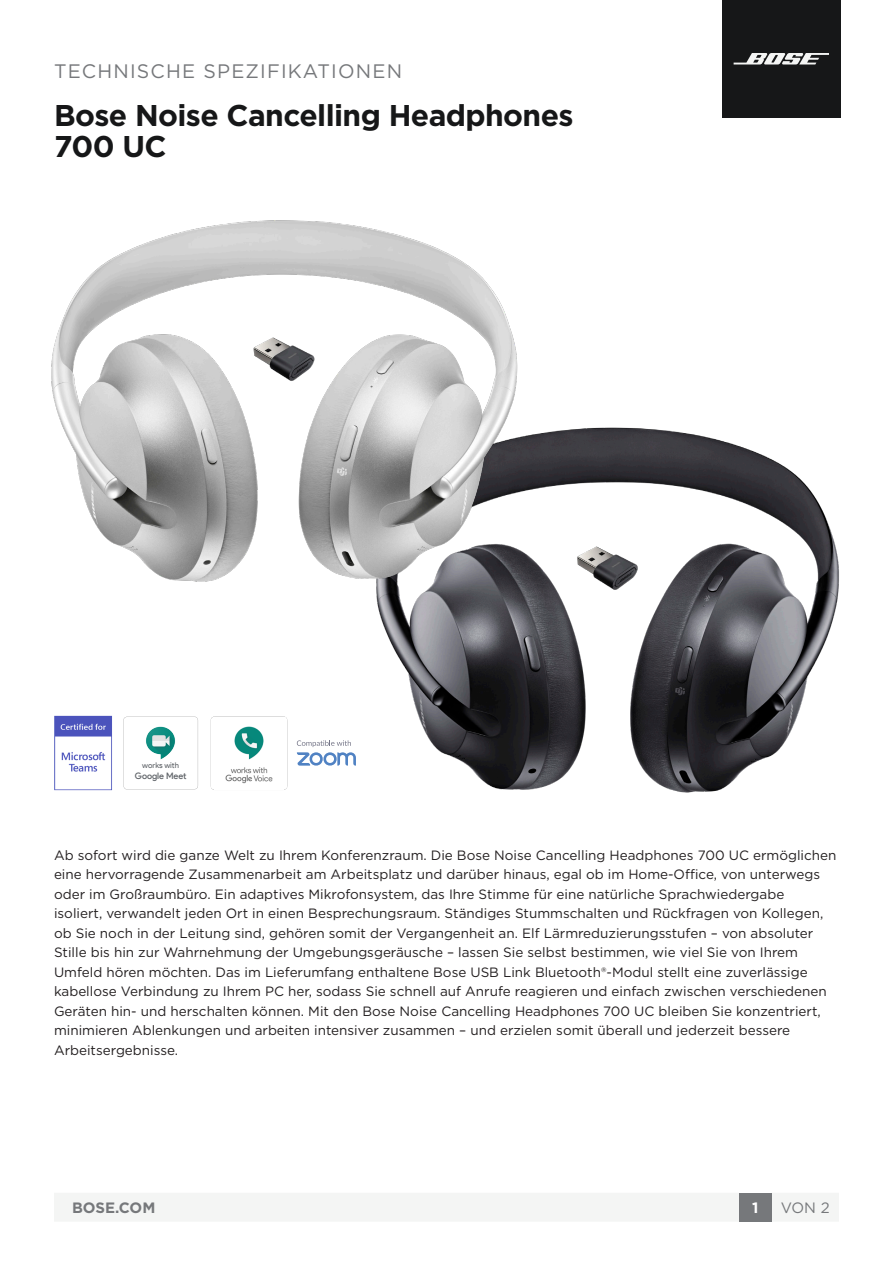
<style>
.page{position:relative;width:893px;height:1263px;background:#fff}
.page>*{position:absolute;margin:0;border:0;box-sizing:border-box;transform-origin:0 0}
.t1{font:700 30px/31.5px "Gotham";letter-spacing:-.02em;color:#161718}
.t2{font:19.5px "Gotham";letter-spacing:.06em;color:#76787b}
.t3{font:700 15px "Gotham";color:#76787b}
.t4{font:15px "Gotham";color:#76787b}
.t5{font:700 15px "Gotham";color:#fff}
.Product_Overview{font:13.5px/19.5px "Gotham";color:#231f20}
.t6{font:500 9px "Product Sans";letter-spacing:-.01em;color:#5f6368}
.t7{font:7.8px "Product Sans";letter-spacing:-.005em;color:#5f6368}
</style>
<div class="page">
<div style="left:54px;top:1193px;width:785px;height:28px;background:#f4f5f4"></div>
<div style="left:739px;top:1193px;width:33px;height:29px;background:#76787b"></div>
<div style="left:722px;top:0;width:118px;height:118px;background:#161718"></div>
<svg style="left:734px;top:53px;width:95px;height:11px"></svg>
<img style="left:389px;top:427px;width:450px;height:366px">
<img style="left:51px;top:220px;width:523px;height:419px">
<svg style="left:297px;top:740px;width:59px;height:26px"></svg>
<img style="left:54px;top:715px;width:58px;height:76px">
<img style="left:210px;top:716px;width:78px;height:74px">
<svg style="left:123px;top:717px;width:75px;height:72px"></svg>
<img style="left:143px;top:725px;width:35px;height:35px">
<p class="t2" style="left:54px;top:59px;width:350px">TECHNISCHE SPEZIFIKATIONEN</p>
<p class="t1" style="left:54px;top:99px;width:521px">Bose Noise Cancelling Headphones<br>700 UC</p>
<p class="t7" style="left:142px;top:761px;width:38px">works with</p>
<p class="t6" style="left:135px;top:770px;width:53px">Google Meet</p>
<p class="Product_Overview" style="left:54px;top:845px;width:784px">Ab sofort wird die ganze Welt zu Ihrem Konferenzraum. Die Bose Noise Cancelling Headphones 700 UC ermöglichen eine hervorragende Zusammenarbeit am Arbeitsplatz und darüber hinaus, egal ob im Home-Office, von unterwegs oder im Großraumbüro. Ein adaptives Mikrofonsystem, das Ihre Stimme für eine natürliche Sprachwiedergabe<br>isoliert, verwandelt jeden Ort in einen Besprechungsraum. Ständiges Stummschalten und Rückfragen von Kollegen, ob Sie noch in der Leitung sind, gehören somit der Vergangenheit an. Elf Lärmreduzierungsstufen – von absoluter Stille bis hin zur Wahrnehmung der Umgebungsgeräusche – lassen Sie selbst bestimmen, wie viel Sie von Ihrem Umfeld hören möchten. Das im Lieferumfang enthaltene Bose USB Link Bluetooth®-Modul stellt eine zuverlässige kabellose Verbindung zu Ihrem PC her, sodass Sie schnell auf Anrufe reagieren und einfach zwischen verschiedenen Geräten hin- und herschalten können. Mit den Bose Noise Cancelling Headphones 700 UC bleiben Sie konzentriert, minimieren Ablenkungen und arbeiten intensiver zusammen – und erzielen somit überall und jederzeit bessere Arbeitsergebnisse.</p>
<p class="t3" style="left:72px;top:1198px;width:85px">BOSE.COM</p>
<p class="t5" style="left:752px;top:1198px;width:8px">1</p>
<p class="t4" style="left:781px;top:1198px;width:50px">VON 2</p>
</div>
